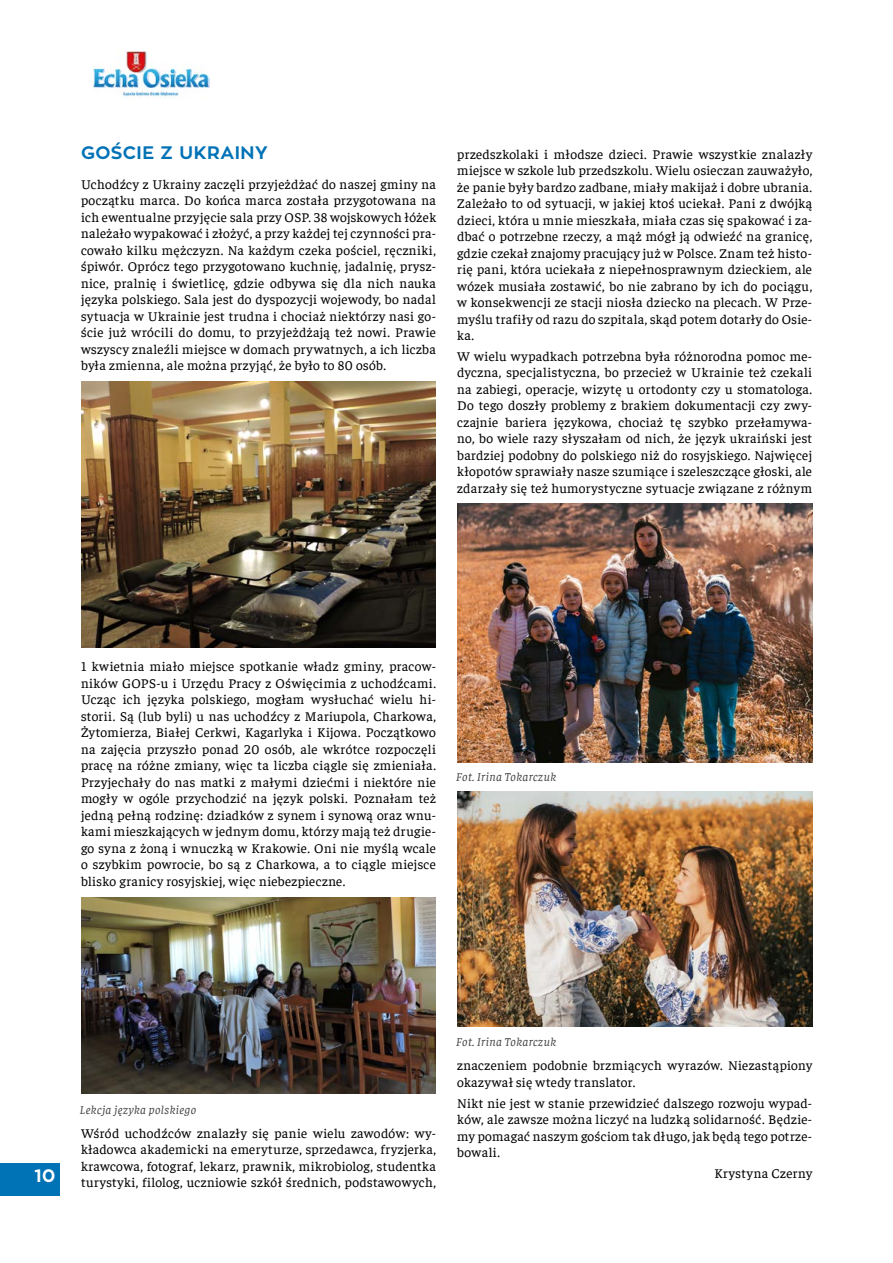
<style>
.page{position:relative;width:893px;height:1263px;background:#fff}
.page>*{position:absolute;margin:0;border:0;box-sizing:border-box;transform-origin:0 0}
.t1{font:700 18px "Zona Pro";letter-spacing:.02em;color:#0072b6}
.t2{font:700 18px "Zona Pro";color:#fff}
.t3{font:13.5px/16.5px "Faustina";letter-spacing:.025em;color:#000;text-align:justify}
.t4{font:italic 12px "Faustina";letter-spacing:.03em;color:#444}
</style>
<div class="page">
<img style="left:94px;top:51px;width:116px;height:47px">
<img style="left:81px;top:382px;width:355px;height:266px">
<img style="left:81px;top:897px;width:355px;height:197px">
<img style="left:457px;top:792px;width:355px;height:234px">
<img style="left:457px;top:503px;width:355px;height:259px">
<div style="left:0;top:1163px;width:60px;height:33px;background:#0072b6"></div>
<h1 class="t1" style="left:81px;top:141px;width:188px">GOŚCIE Z UKRAINY</h1>
<p class="t3" style="left:81px;top:175px;width:356px">Uchodźcy z Ukrainy zaczęli przyjeżdżać do naszej gminy na początku marca. Do końca marca została przygotowana na ich ewentualne przyjęcie sala przy OSP. 38 wojskowych łóżek należało wypakować i złożyć, a przy każdej tej czynności pra&shy;cowało kilku mężczyzn. Na każdym czeka pościel, ręczniki, śpiwór. Oprócz tego przygotowano kuchnię, jadalnię, prysz&shy;nice, pralnię i świetlicę, gdzie odbywa się dla nich nauka języka polskiego. Sala jest do dyspozycji wojewody, bo nadal sytuacja w Ukrainie jest trudna i chociaż niektórzy nasi go&shy;ście już wrócili do domu, to przyjeżdżają też nowi. Prawie wszyscy znaleźli miejsce w domach prywatnych, a ich liczba była zmienna, ale można przyjąć, że było to 80 osób.</p>
<p class="t3" style="left:457px;top:145px;width:356px">przedszkolaki i młodsze dzieci. Prawie wszystkie znalazły miejsce w szkole lub przedszkolu. Wielu osieczan zauważyło, że panie były bardzo zadbane, miały makijaż i dobre ubrania.<br>Zależało to od sytuacji, w jakiej ktoś uciekał. Pani z dwójką dzieci, która u mnie mieszkała, miała czas się spakować i za&shy;dbać o potrzebne rzeczy, a mąż mógł ją odwieźć na granicę, gdzie czekał znajomy pracujący już w Polsce. Znam też histo&shy;rię pani, która uciekała z niepełnosprawnym dzieckiem, ale wózek musiała zostawić, bo nie zabrano by ich do pociągu, w konsekwencji ze stacji niosła dziecko na plecach. W Prze&shy;myślu trafiły od razu do szpitala, skąd potem dotarły do Osie&shy;ka.</p>
<p class="t3" style="left:457px;top:347px;width:356px">W wielu wypadkach potrzebna była różnorodna pomoc me&shy;dyczna, specjalistyczna, bo przecież w Ukrainie też czekali na zabiegi, operacje, wizytę u ortodonty czy u stomatologa.<br>Do tego doszły problemy z brakiem dokumentacji czy zwy&shy;czajnie bariera językowa, chociaż tę szybko przełamywa&shy;no, bo wiele razy słyszałam od nich, że język ukraiński jest bardziej podobny do polskiego niż do rosyjskiego. Najwięcej kłopotów sprawiały nasze szumiące i szeleszczące głoski, ale zdarzały się też humorystyczne sytuacje związane z różnym</p>
<p class="t3" style="left:81px;top:658px;width:356px">1 kwietnia miało miejsce spotkanie władz gminy, pracow&shy;ników GOPS-u i Urzędu Pracy z Oświęcimia z uchodźcami.<br>Ucząc ich języka polskiego, mogłam wysłuchać wielu hi&shy;storii. Są (lub byli) u nas uchodźcy z Mariupola, Charkowa, Żytomierza, Białej Cerkwi, Kagarlyka i Kijowa. Początkowo na zajęcia przyszło ponad 20 osób, ale wkrótce rozpoczęli pracę na różne zmiany, więc ta liczba ciągle się zmieniała.<br>Przyjechały do nas matki z małymi dziećmi i niektóre nie mogły w ogóle przychodzić na język polski. Poznałam też jedną pełną rodzinę: dziadków z synem i synową oraz wnu&shy;kami mieszkających w jednym domu, którzy mają też drugie&shy;go syna z żoną i wnuczką w Krakowie. Oni nie myślą wcale o szybkim powrocie, bo są z Charkowa, a to ciągle miejsce blisko granicy rosyjskiej, więc niebezpieczne.</p>
<p class="t4" style="left:456px;top:769px;width:101px">Fot. Irina Tokarczuk</p>
<h1 class="t2" style="left:34px;top:1164px;width:22px">10</h1>
<p class="t4" style="left:80px;top:1102px;width:118px">Lekcja języka polskiego</p>
<p class="t3" style="left:81px;top:1124px;width:356px">Wśród uchodźców znalazły się panie wielu zawodów: wy&shy;kładowca akademicki na emeryturze, sprzedawca, fryzjerka, krawcowa, fotograf, lekarz, prawnik, mikrobiolog, studentka turystyki, filolog, uczniowie szkół średnich, podstawowych,</p>
<p class="t4" style="left:456px;top:1034px;width:101px">Fot. Irina Tokarczuk</p>
<p class="t3" style="left:457px;top:1056px;width:356px">znaczeniem podobnie brzmiących wyrazów. Niezastąpiony okazywał się wtedy translator.</p>
<p class="t3" style="left:457px;top:1094px;width:356px">Nikt nie jest w stanie przewidzieć dalszego rozwoju wypad&shy;ków, ale zawsze można liczyć na ludzką solidarność. Będzie&shy;my pomagać naszym gościom tak długo, jak będą tego potrze&shy;bowali.</p>
<p class="t3" style="left:714px;top:1164px;width:99px">Krystyna Czerny</p>
</div>
